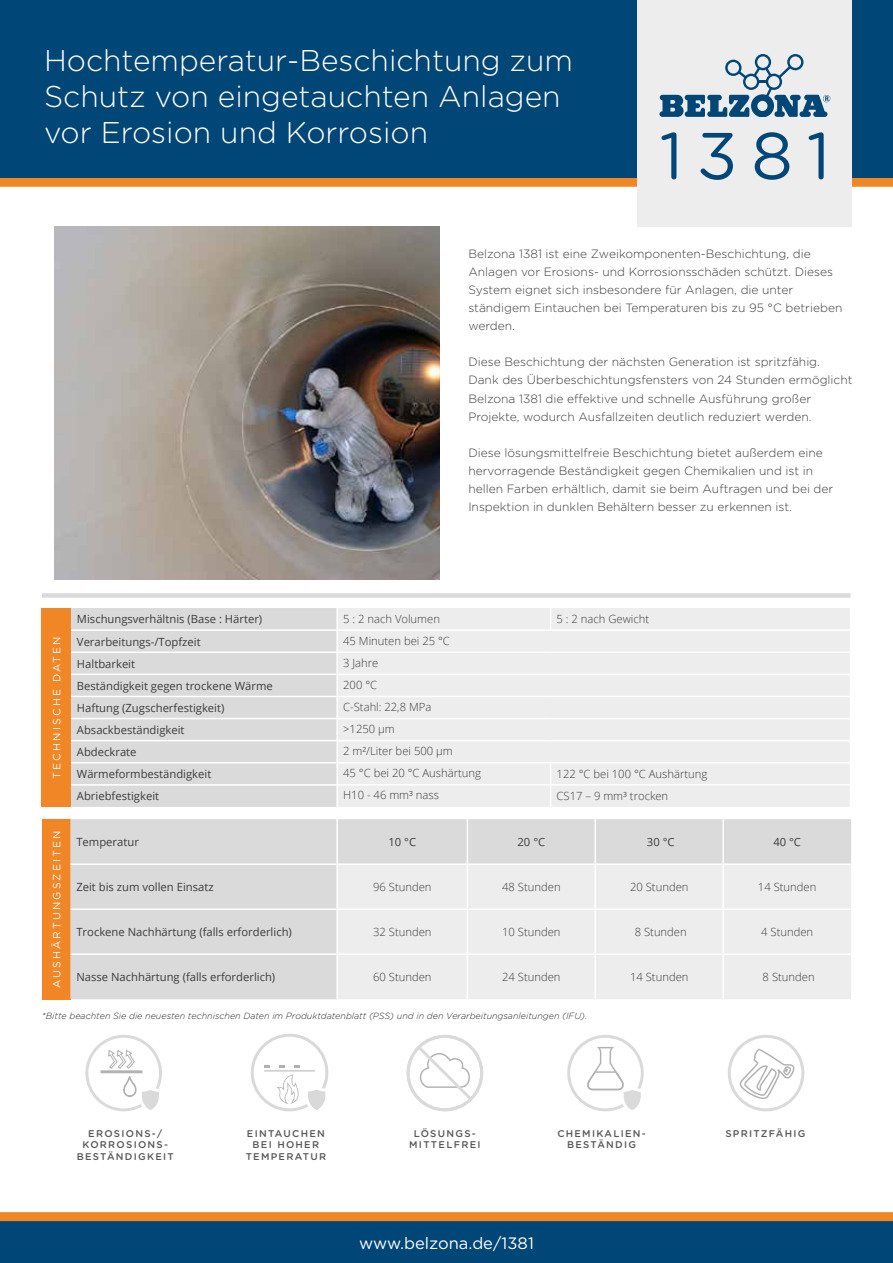
<style>
.page{position:relative;width:893px;height:1263px;background:#fff}
.page>*{position:absolute;margin:0;border:0;box-sizing:border-box;transform-origin:0 0}
.t1{font:66px "Gotham Rounded";color:#004676}
.t2{font:300 30px/36px "Gotham Rounded";color:#fff}
.t3{font:16.5px "Gotham Rounded";color:#fff}
.t4{font:300 12px/18px "Gotham Rounded";color:#3c3c3b}
.t5{font:11.25px "Open Sans";color:#3c3c3b}
.t6{font:300 11.25px "Open Sans";color:#3c3c3b}
.t7{font:10.5px "Gotham Rounded";letter-spacing:.2em;color:#fff}
.t8{font:500 9.75px/11.7px "Gotham Rounded";letter-spacing:.13em;color:#575756;text-align:center}
.t9{font:italic 300 9px "Gotham Rounded";color:#282827}
</style>
<div class="page">
<div style="left:42px;top:819px;width:28px;height:180px;background:#f18626"></div>
<div style="left:70px;top:819px;width:781px;height:180px;background:#dadada"></div>
<div style="left:338px;top:865px;width:513px;height:134px;background:#ededed"></div>
<hr style="left:595px;top:865px;width:1px;height:43px;background:#fff">
<hr style="left:595px;top:910px;width:1px;height:43px;background:#fff">
<hr style="left:595px;top:955px;width:1px;height:44px;background:#fff">
<hr style="left:467px;top:819px;width:1px;height:44px;background:#fff">
<hr style="left:722px;top:819px;width:2px;height:44px;background:#fff">
<hr style="left:595px;top:819px;width:1px;height:44px;background:#fff">
<hr style="left:336px;top:865px;width:2px;height:43px;background:#fff">
<hr style="left:336px;top:910px;width:2px;height:43px;background:#fff">
<hr style="left:336px;top:955px;width:2px;height:44px;background:#fff">
<hr style="left:336px;top:819px;width:2px;height:44px;background:#fff">
<hr style="left:70px;top:863px;width:267px;height:2px;background:#fff">
<hr style="left:337px;top:863px;width:130px;height:2px;background:#fff">
<hr style="left:467px;top:863px;width:128px;height:2px;background:#fff">
<hr style="left:595px;top:863px;width:128px;height:2px;background:#fff">
<hr style="left:723px;top:863px;width:128px;height:2px;background:#fff">
<hr style="left:467px;top:865px;width:1px;height:43px;background:#fff">
<hr style="left:722px;top:865px;width:2px;height:43px;background:#fff">
<hr style="left:70px;top:908px;width:267px;height:2px;background:#fff">
<hr style="left:337px;top:908px;width:130px;height:2px;background:#fff">
<hr style="left:467px;top:908px;width:128px;height:2px;background:#fff">
<hr style="left:467px;top:910px;width:1px;height:43px;background:#fff">
<hr style="left:595px;top:908px;width:128px;height:2px;background:#fff">
<hr style="left:723px;top:908px;width:128px;height:2px;background:#fff">
<hr style="left:722px;top:910px;width:2px;height:43px;background:#fff">
<hr style="left:70px;top:953px;width:267px;height:2px;background:#fff">
<hr style="left:337px;top:953px;width:130px;height:2px;background:#fff">
<hr style="left:467px;top:953px;width:128px;height:2px;background:#fff">
<hr style="left:467px;top:955px;width:1px;height:44px;background:#fff">
<hr style="left:595px;top:953px;width:128px;height:2px;background:#fff">
<hr style="left:723px;top:953px;width:128px;height:2px;background:#fff">
<hr style="left:722px;top:955px;width:2px;height:44px;background:#fff">
<div style="left:0;top:178px;width:893px;height:9px;background:#f18625"></div>
<div style="left:0;top:0;width:893px;height:178px;background:#004676"></div>
<div style="left:0;top:1220px;width:893px;height:43px;background:#004676"></div>
<div style="left:638px;top:0;width:214px;height:226px;background:#ededed"></div>
<svg style="left:659px;top:54px;width:171px;height:63px"></svg>
<div style="left:0;top:1212px;width:893px;height:9px;background:#f18625"></div>
<img style="left:54px;top:226px;width:386px;height:354px">
<div style="left:42px;top:593px;width:808px;height:5px;background:#dadada"></div>
<svg style="left:85px;top:1035px;width:77px;height:76px"></svg>
<svg style="left:407px;top:1035px;width:76px;height:76px"></svg>
<svg style="left:567px;top:1035px;width:77px;height:76px"></svg>
<svg style="left:728px;top:1035px;width:76px;height:76px"></svg>
<svg style="left:251px;top:1034px;width:77px;height:77px"></svg>
<div style="left:42px;top:608px;width:29px;height:199px;background:#f18626"></div>
<div style="left:71px;top:608px;width:265px;height:199px;background:#dadada"></div>
<div style="left:338px;top:608px;width:512px;height:199px;background:#ededed"></div>
<svg style="left:550px;top:608px;width:1px;height:21px"></svg>
<hr style="left:551px;top:629px;width:299px;height:2px;background:#fff">
<hr style="left:71px;top:629px;width:266px;height:2px;background:#fff">
<hr style="left:337px;top:629px;width:214px;height:2px;background:#fff">
<hr style="left:71px;top:651px;width:266px;height:2px;background:#fff">
<hr style="left:337px;top:651px;width:214px;height:2px;background:#fff">
<hr style="left:551px;top:651px;width:299px;height:2px;background:#fff">
<hr style="left:71px;top:674px;width:266px;height:1px;background:#fff">
<hr style="left:337px;top:674px;width:214px;height:1px;background:#fff">
<hr style="left:551px;top:674px;width:299px;height:1px;background:#fff">
<hr style="left:71px;top:696px;width:266px;height:1px;background:#fff">
<hr style="left:337px;top:696px;width:214px;height:1px;background:#fff">
<hr style="left:551px;top:696px;width:299px;height:1px;background:#fff">
<hr style="left:71px;top:718px;width:266px;height:1px;background:#fff">
<hr style="left:337px;top:718px;width:214px;height:1px;background:#fff">
<hr style="left:551px;top:718px;width:299px;height:1px;background:#fff">
<hr style="left:71px;top:740px;width:266px;height:1px;background:#fff">
<hr style="left:337px;top:740px;width:214px;height:1px;background:#fff">
<hr style="left:551px;top:740px;width:299px;height:1px;background:#fff">
<hr style="left:71px;top:762px;width:266px;height:1px;background:#fff">
<hr style="left:337px;top:762px;width:214px;height:1px;background:#fff">
<hr style="left:551px;top:762px;width:299px;height:1px;background:#fff">
<hr style="left:71px;top:784px;width:266px;height:1px;background:#fff">
<hr style="left:337px;top:784px;width:214px;height:1px;background:#fff">
<hr style="left:551px;top:784px;width:299px;height:1px;background:#fff">
<svg style="left:550px;top:763px;width:1px;height:44px"></svg>
<h2 class="t2" style="left:44px;top:41px;width:531px">Hochtemperatur-Beschichtung zum<br>Schutz von eingetauchten Anlagen vor Erosion und Korrosion</h2>
<h1 class="t1" style="left:659px;top:110px;width:172px">1381</h1>
<p class="t4" style="left:468px;top:245px;width:376px">Belzona 1381 ist eine Zweikomponenten-Beschichtung, die Anlagen vor Erosions- und Korrosionsschäden schützt. Dieses System eignet sich insbesondere für Anlagen, die unter ständigem Eintauchen bei Temperaturen bis zu 95 °C betrieben werden.</p>
<p class="t4" style="left:468px;top:353px;width:386px">Diese Beschichtung der nächsten Generation ist spritzfähig.<br>Dank des Überbeschichtungsfensters von 24 Stunden ermöglicht Belzona 1381 die effektive und schnelle Ausführung großer Projekte, wodurch Ausfallzeiten deutlich reduziert werden.</p>
<p class="t4" style="left:468px;top:443px;width:366px">Diese lösungsmittelfreie Beschichtung bietet außerdem eine hervorragende Beständigkeit gegen Chemikalien und ist in hellen Farben erhältlich, damit sie beim Auftragen und bei der Inspektion in dunklen Behältern besser zu erkennen ist.</p>
<p class="t7" style="left:50px;top:779px;width:144px;rotate:-90deg">TECHNISCHE DATEN</p>
<p class="t5" style="left:77px;top:612px;width:187px">Mischungsverhältnis (Base : Härter)</p>
<p class="t6" style="left:343px;top:611px;width:98px">5 : 2 nach Volumen</p>
<p class="t6" style="left:557px;top:612px;width:94px">5 : 2 nach Gewicht</p>
<p class="t5" style="left:77px;top:634px;width:125px">Verarbeitungs-/Topfzeit</p>
<p class="t6" style="left:343px;top:633px;width:108px">45 Minuten bei 25 °C</p>
<p class="t5" style="left:77px;top:656px;width:60px">Haltbarkeit</p>
<p class="t6" style="left:343px;top:655px;width:37px">3 Jahre</p>
<p class="t5" style="left:77px;top:678px;width:197px">Beständigkeit gegen trockene Wärme</p>
<p class="t6" style="left:343px;top:677px;width:35px">200 °C</p>
<p class="t5" style="left:77px;top:700px;width:149px">Haftung (Zugscherfestigkeit)</p>
<p class="t6" style="left:343px;top:699px;width:90px">C-Stahl: 22,8 MPa</p>
<p class="t5" style="left:77px;top:722px;width:109px">Absackbeständigkeit</p>
<p class="t6" style="left:343px;top:721px;width:53px">&gt;1250 μm</p>
<p class="t5" style="left:77px;top:744px;width:61px">Abdeckrate</p>
<p class="t6" style="left:343px;top:743px;width:111px">2 m²/Liter bei 500 µm</p>
<p class="t5" style="left:77px;top:766px;width:136px">Wärmeformbeständigkeit</p>
<p class="t6" style="left:343px;top:765px;width:139px">45 °C bei 20 °C Aushärtung</p>
<p class="t6" style="left:557px;top:766px;width:152px">122 °C bei 100 °C Aushärtung</p>
<p class="t5" style="left:77px;top:788px;width:84px">Abriebfestigkeit</p>
<p class="t6" style="left:343px;top:788px;width:97px">H10 - 46 mm³ nass</p>
<p class="t6" style="left:557px;top:788px;width:113px">CS17 – 9 mm³ trocken</p>
<p class="t7" style="left:49px;top:988px;width:159px;rotate:-90deg">AUSHÄRTUNGSZEITEN</p>
<p class="t5" style="left:76px;top:834px;width:64px">Temperatur</p>
<p class="t5" style="left:388px;top:834px;width:29px">10 °C</p>
<p class="t5" style="left:517px;top:834px;width:29px">20 °C</p>
<p class="t5" style="left:647px;top:834px;width:29px">30 °C</p>
<p class="t5" style="left:773px;top:834px;width:29px">40 °C</p>
<p class="t5" style="left:76px;top:879px;width:139px">Zeit bis zum vollen Einsatz</p>
<p class="t6" style="left:373px;top:879px;width:60px">96 Stunden</p>
<p class="t6" style="left:502px;top:879px;width:60px">48 Stunden</p>
<p class="t6" style="left:630px;top:879px;width:60px">20 Stunden</p>
<p class="t6" style="left:758px;top:879px;width:60px">14 Stunden</p>
<p class="t5" style="left:76px;top:924px;width:217px">Trockene Nachhärtung (falls erforderlich)</p>
<p class="t6" style="left:373px;top:924px;width:60px">32 Stunden</p>
<p class="t6" style="left:502px;top:924px;width:60px">10 Stunden</p>
<p class="t6" style="left:635px;top:924px;width:54px">8 Stunden</p>
<p class="t6" style="left:761px;top:924px;width:54px">4 Stunden</p>
<p class="t5" style="left:76px;top:969px;width:200px">Nasse Nachhärtung (falls erforderlich)</p>
<p class="t6" style="left:373px;top:969px;width:60px">60 Stunden</p>
<p class="t6" style="left:502px;top:969px;width:60px">24 Stunden</p>
<p class="t6" style="left:630px;top:969px;width:60px">14 Stunden</p>
<p class="t6" style="left:763px;top:969px;width:54px">8 Stunden</p>
<p class="t9" style="left:42px;top:1009px;width:547px">*Bitte beachten Sie die neuesten technischen Daten im Produktdatenblatt (PSS) und in den Verarbeitungsanleitungen (IFU).</p>
<p class="t8" style="left:77px;top:1127px;width:99px">EROSIONS-/<br>KORROSIONS-<br>BESTÄNDIGKEIT</p>
<p class="t8" style="left:247px;top:1127px;width:79px">EINTAUCHEN</p>
<p class="t8" style="left:725px;top:1127px;width:82px">SPRITZFÄHIG</p>
<p class="t8" style="left:409px;top:1127px;width:73px">LÖSUNGS-<br>MITTELFREI</p>
<p class="t8" style="left:557px;top:1127px;width:89px">CHEMIKALIEN-<br>BESTÄNDIG</p>
<p class="t8" style="left:246px;top:1138px;width:82px">BEI HOHER<br>TEMPERATUR</p>
<h3 class="t3" style="left:359px;top:1231px;width:176px">www.belzona.de/1381</h3>
</div>
